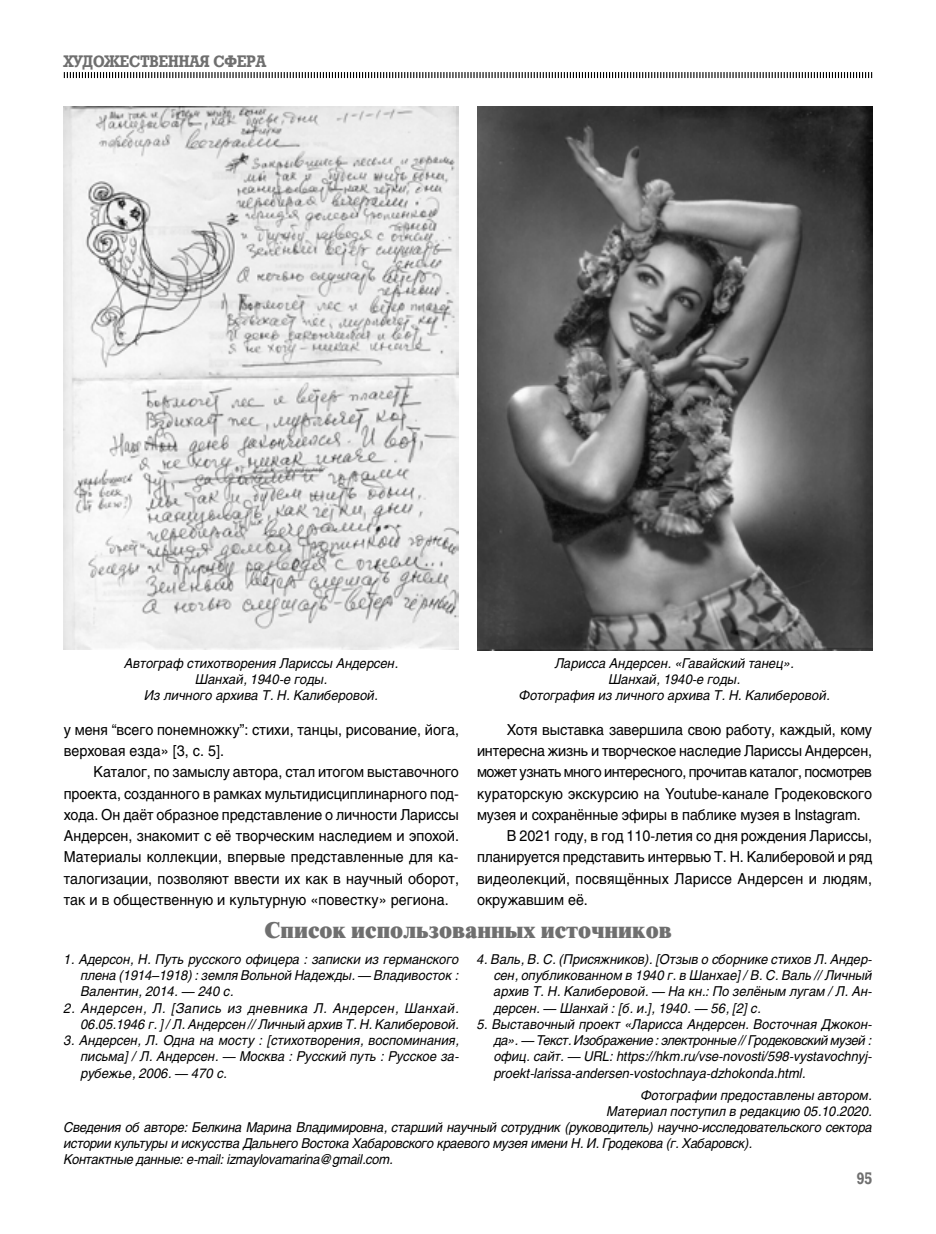
<style>
.page{position:relative;width:936px;height:1234px;background:#fff}
.page>*{position:absolute;margin:0;border:0;box-sizing:border-box;transform-origin:0 0}
.t1{font:22.5px "Newton XC";color:#6f6f6f}
.t2{font:700 16.5px "Rodeo";color:#6f6f6f;scale:.9 1}
.t3{font:15px/21.3px "Helios";letter-spacing:-.01em;color:#000;scale:.95 1}
.t4{font:15px "Helios";letter-spacing:-.035em;color:#000;scale:.95 1}
.t5{font:15px "Helios";letter-spacing:.01em;color:#000;scale:.95 1}
.t6{font:italic 13.5px/16.2px "Helios";color:#000;text-align:justify;scale:.95 1}
.t7{font:italic 13.5px "Helios";letter-spacing:-.02em;color:#000;scale:.95 1}
.t8{font:italic 13.5px/16.2px "Helios";letter-spacing:.035em;color:#000;text-align:right;scale:.95 1}
</style>
<div class="page">
<svg style="left:63px;top:72px;width:809px;height:7px"></svg>
<img style="left:64px;top:106px;width:394px;height:543px">
<img style="left:477px;top:106px;width:395px;height:544px">
<p class="t2" style="left:64px;top:52px;width:226px">ХУДОЖЕСТВЕННАЯ СФЕРА</p>
<p class="t6" style="left:124px;top:654px;width:289px;text-align:center">Автограф стихотворения Лариссы Андерсен.<br>Шанхай, 1940-е годы.<br>Из личного архива Т. Н. Калиберовой.</p>
<p class="t6" style="left:519px;top:654px;width:328px;text-align:center">Ларисса Андерсен. «Гавайский танец».<br>Шанхай, 1940-е годы.<br>Фотография из личного архива Т. Н. Калиберовой.</p>
<p class="t3" style="left:64px;top:718px;width:417px">у меня “всего понемножку”: стихи, танцы, рисование, йога, верховая езда» [3, с. 5].</p>
<p class="t3" style="left:64px;top:761px;width:417px;text-align:justify;text-indent:30px">Каталог, по замыслу автора, стал итогом выставочного проекта, созданного в рамках мультидисциплинарного под&shy;хода. Он даёт образное представление о личности Лариссы Андерсен, знакомит с её творческим наследием и эпохой.<br>Материалы коллекции, впервые представленные для ка&shy;талогизации, позволяют ввести их как в научный оборот, так и в общественную и культурную «повестку» региона.</p>
<p class="t3" style="left:506px;top:718px;width:386px">Хотя выставка завершила свою работу, каждый, кому</p>
<p class="t3" style="left:477px;top:739px;width:417px">интересна жизнь и творческое наследие Лариссы Андерсен,</p>
<p class="t4" style="left:477px;top:763px;width:417px">может узнать много интересного, прочитав каталог, посмотрев</p>
<p class="t3" style="left:477px;top:782px;width:417px">кураторскую экскурсию на Youtube-канале Гродековского</p>
<p class="t3" style="left:477px;top:803px;width:405px">музея и сохранённые эфиры в паблике музея в Instagram.</p>
<p class="t3" style="left:506px;top:824px;width:386px">В 2021 году, в год 110-летия со дня рождения Лариссы,</p>
<p class="t3" style="left:477px;top:846px;width:417px">планируется представить интервью Т. Н. Калиберовой и ряд</p>
<p class="t5" style="left:477px;top:869px;width:417px">видеолекций, посвящённых Лариссе Андерсен и людям,</p>
<p class="t3" style="left:477px;top:888px;width:118px">окружавшим её.</p>
<h1 class="t1" style="left:264px;top:916px;width:409px">Список использованных источников</h1>
<p class="t6" style="left:81px;top:950px;width:399px;text-indent:-17px">1. Адерсон, Н. Путь русского офицера : записки из германского плена (1914–1918) : земля Вольной Надежды. — Владивосток :<br>Валентин, 2014. — 240 с.</p>
<p class="t8" style="left:64px;top:999px;width:417px">2. Андерсен, Л. [Запись из дневника Л. Андерсен, Шанхай.<br>06.05.1946 г. ] / Л. Андерсен // Личный архив Т. Н. Калиберовой.</p>
<p class="t6" style="left:81px;top:1031px;width:399px;text-indent:-17px">3. Андерсен, Л. Одна на мосту : [стихотворения, воспоминания, письма] / Л. Андерсен. — Москва : Русский путь : Русское за&shy;рубежье, 2006. — 470 с.</p>
<p class="t6" style="left:494px;top:950px;width:399px;text-indent:-17px">4. Валь, В. С. (Присяжников). [Отзыв о сборнике стихов Л. Андер&shy;сен, опубликованном в 1940 г. в Шанхае] / В. С. Валь // Личный архив Т. Н. Калиберовой. — На кн.: По зелёным лугам / Л. Ан&shy;дерсен. — Шанхай : [б. и.], 1940. — 56, [2] с.</p>
<p class="t6" style="left:494px;top:1015px;width:399px;text-indent:-17px">5. Выставочный проект «Ларисса Андерсен. Восточная Джокон&shy;да». — Текст. Изображение : электронные // Гродековский музей : офиц. сайт. — URL: https://hkm.ru/vse-novosti/598-vystavochnyj&shy;proekt-larissa-andersen-vostochnaya-dzhokonda.html.</p>
<p class="t6" style="left:640px;top:1086px;width:245px">Фотографии предоставлены автором.</p>
<p class="t6" style="left:607px;top:1102px;width:281px">Материал поступил в редакцию 05.10.2020.</p>
<p class="t7" style="left:64px;top:1118px;width:852px">Сведения об авторе: Белкина Марина Владимировна, старший научный сотрудник (руководитель) научно-исследовательского сектора</p>
<p class="t7" style="left:64px;top:1135px;width:726px">истории культуры и искусства Дальнего Востока Хабаровского краевого музея имени Н. И. Гродекова (г. Хабаровск).</p>
<p class="t7" style="left:64px;top:1151px;width:348px">Контактные данные: e-mail: izmaylovamarina@gmail.com.</p>
<p class="t2" style="left:856px;top:1168px;width:19px">95</p>
</div>
